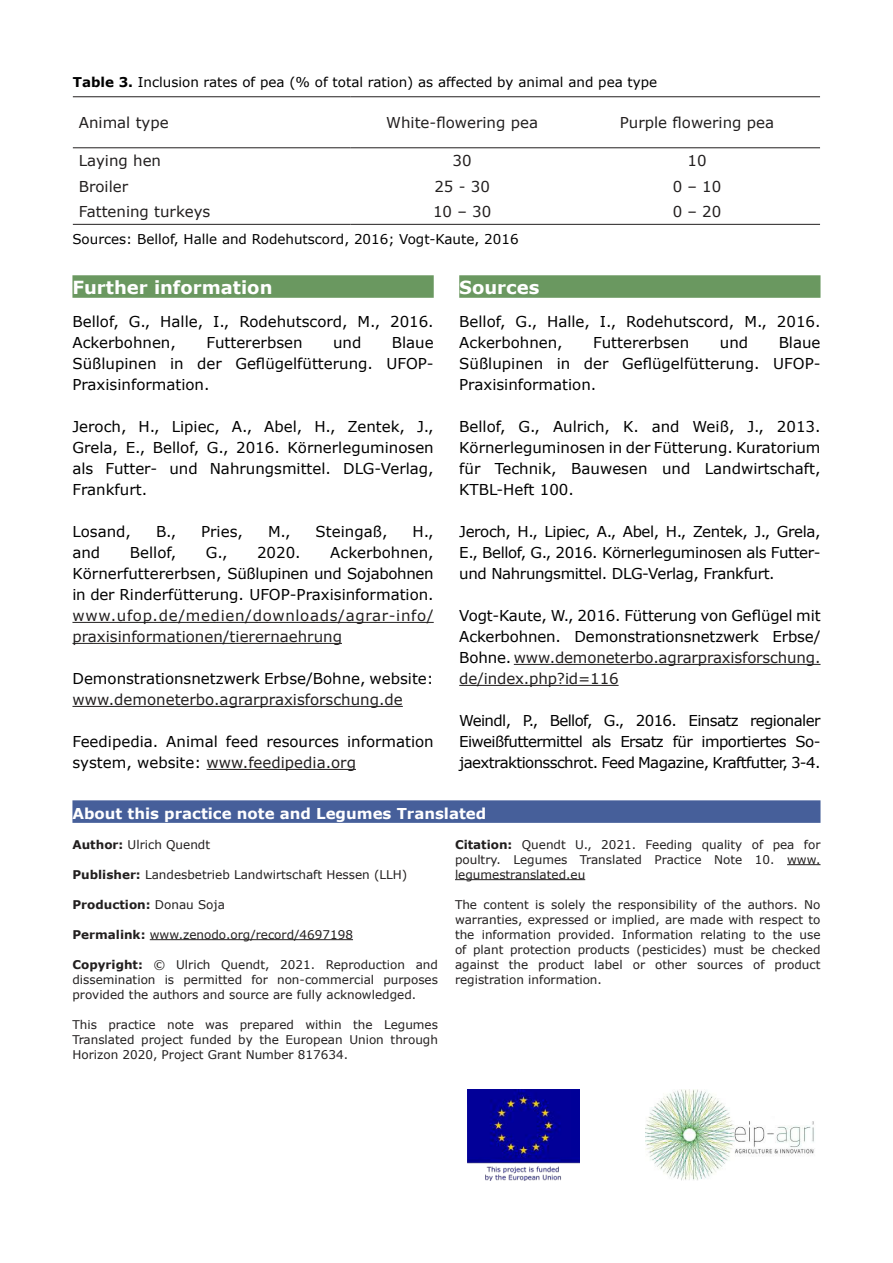
<style>
.page{position:relative;width:893px;height:1263px;background:#fff}
.page>*{position:absolute;margin:0;border:0;box-sizing:border-box;transform-origin:0 0}
.t1{font:700 18px "Verdana";color:#fff}
.t2{font:15px/21px "Verdana";color:#000;text-align:justify}
.t3{font:15px/21px "Verdana";color:#221f1f}
.t4{font:700 15px "Verdana";color:#fff}
.t5{font:13.5px "Verdana";color:#000}
.t6{font:12px/15px "Verdana";color:#221f1f;text-align:justify}
.t7{font:700 12px "Verdana";color:#221f1f}
.s1{font-weight:700}
.s2{color:#221f1f}
.s3{font-weight:400}
</style>
<div class="page">
<div style="left:72px;top:275px;width:362px;height:23px;background:#6a9860"></div>
<hr style="left:72px;top:622px;width:362px;height:1px;background:#221f1f">
<hr style="left:72px;top:643px;width:270px;height:1px;background:#221f1f">
<hr style="left:72px;top:706px;width:331px;height:1px;background:#221f1f">
<hr style="left:207px;top:769px;width:149px;height:1px;background:#221f1f">
<div style="left:459px;top:275px;width:361px;height:23px;background:#6a9860"></div>
<hr style="left:514px;top:664px;width:306px;height:1px;background:#221f1f">
<hr style="left:459px;top:685px;width:160px;height:1px;background:#221f1f">
<div style="left:72px;top:800px;width:748px;height:23px;background:#465f9a"></div>
<hr style="left:150px;top:939px;width:203px;height:1px;background:#221f1f">
<hr style="left:787px;top:864px;width:33px;height:1px;background:#221f1f">
<hr style="left:455px;top:879px;width:130px;height:1px;background:#221f1f">
<img style="left:468px;top:1089px;width:111px;height:91px">
<img style="left:646px;top:1089px;width:168px;height:91px">
<svg style="left:73px;top:148px;width:747px;height:76px"></svg>
<hr style="left:73px;top:96px;width:277px;height:1px;background:#221f1f">
<hr style="left:350px;top:96px;width:224px;height:1px;background:#221f1f">
<hr style="left:574px;top:96px;width:246px;height:1px;background:#221f1f">
<hr style="left:73px;top:147px;width:277px;height:1px;background:#221f1f">
<hr style="left:350px;top:147px;width:224px;height:1px;background:#221f1f">
<hr style="left:574px;top:147px;width:246px;height:1px;background:#221f1f">
<hr style="left:73px;top:224px;width:277px;height:1px;background:#221f1f">
<hr style="left:350px;top:224px;width:224px;height:1px;background:#221f1f">
<hr style="left:574px;top:224px;width:246px;height:1px;background:#221f1f">
<p class="t5" style="left:73px;top:73px;width:586px"><span class="s1">Table 3.</span> Inclusion rates of pea (% of total ration) as affected by animal and pea type</p>
<p class="t3" style="left:79px;top:112px;width:91px">Animal type</p>
<p class="t3" style="left:386px;top:112px;width:153px">White-flowering pea</p>
<p class="t3" style="left:620px;top:112px;width:156px">Purple flowering pea</p>
<p class="t3" style="left:79px;top:151px;width:84px">Laying hen</p>
<p class="t3" style="left:453px;top:151px;width:21px">30</p>
<p class="t3" style="left:687px;top:151px;width:21px">10</p>
<p class="t3" style="left:79px;top:176px;width:51px">Broiler</p>
<p class="t3" style="left:434px;top:176px;width:57px">25 - 30</p>
<p class="t3" style="left:673px;top:176px;width:50px">0 – 10</p>
<p class="t3" style="left:79px;top:202px;width:133px">Fattening turkeys</p>
<p class="t3" style="left:433px;top:202px;width:60px">10 – 30</p>
<p class="t3" style="left:673px;top:202px;width:50px">0 – 20</p>
<p class="t5" style="left:72px;top:230px;width:448px">Sources: Bellof, Halle and Rodehutscord, 2016; Vogt-Kaute, 2016</p>
<p class="t1" style="left:72px;top:280px;width:202px">Further information</p>
<p class="t2" style="left:72px;top:311px;width:363px">Bellof, G., Halle, I., Rodehutscord, M., 2016.<br>Ackerbohnen,</p>
<p class="t1" style="left:459px;top:280px;width:82px">Sources</p>
<p class="t2" style="left:459px;top:311px;width:363px">Bellof, G., Halle, I., Rodehutscord, M., 2016.<br>Ackerbohnen,</p>
<p class="t2" style="left:459px;top:332px;width:363px;text-indent:319px">Blaue Süßlupinen in der Geflügelfütterung. UFOP-Praxisinformation.</p>
<p class="t2" style="left:459px;top:416px;width:363px">Bellof, G., Aulrich, K. and Weiß, J., 2013.<br>Körnerleguminosen in der Fütterung. Kuratorium für Technik, Bauwesen und Landwirtschaft, KTBL-Heft 100.</p>
<p class="t2" style="left:459px;top:521px;width:363px">Jeroch, H., Lipiec, A., Abel, H., Zentek, J., Grela, E., Bellof, G., 2016. Körnerleguminosen als Futter&shy;und Nahrungsmittel. DLG-Verlag, Frankfurt.</p>
<p class="t2" style="left:459px;top:605px;width:363px">Vogt-Kaute, W., 2016. Fütterung von Geflügel mit Ackerbohnen. Demonstrationsnetzwerk Erbse/ Bohne. <span class="s2">www.demoneterbo.agrarpraxisforschung. de/index.php?id=116</span></p>
<p class="t2" style="left:459px;top:710px;width:363px">Weindl, P., Bellof, G., 2016. Einsatz regionaler Eiweißfuttermittel als Ersatz für importiertes So&shy;jaextraktionsschrot. Feed Magazine, Kraftfutter, 3-4.</p>
<p class="t4" style="left:72px;top:808px;width:415px">About this practice note and Legumes Translated</p>
<p class="t6" style="left:72px;top:838px;width:139px"><span class="s1">Author:</span> Ulrich Quendt</p>
<p class="t6" style="left:72px;top:867px;width:336px"><span class="s1">Publisher:</span> Landesbetrieb Landwirtschaft Hessen (LLH)</p>
<p class="t7" style="left:72px;top:899px;width:154px">Production: <span class="s3">Donau Soja</span></p>
<p class="t6" style="left:72px;top:927px;width:282px"><span class="s1">Permalink:</span> www.zenodo.org/record/4697198</p>
<p class="t6" style="left:72px;top:957px;width:367px"><span class="s1">Copyright:</span> © Ulrich Quendt, 2021. Reproduction and dissemination is permitted for non-commercial purposes provided the authors and source are fully acknowledged.</p>
<p class="t6" style="left:72px;top:1018px;width:367px">This practice note was prepared within the Legumes Translated project funded by the European Union through Horizon 2020, Project Grant Number 817634.</p>
<p class="t2" style="left:72px;top:332px;width:363px;text-indent:319px">Blaue Süßlupinen in der Geflügelfütterung. UFOP-Praxisinformation.</p>
<p class="t2" style="left:72px;top:416px;width:363px">Jeroch, H., Lipiec, A., Abel, H., Zentek, J., Grela, E., Bellof, G., 2016. Körnerleguminosen als Futter- und Nahrungsmittel. DLG-Verlag, Frankfurt.</p>
<p class="t2" style="left:72px;top:521px;width:60px">Losand,</p>
<p class="t2" style="left:156px;top:521px;width:22px">B.,</p>
<p class="t2" style="left:201px;top:521px;width:43px">Pries,</p>
<p class="t2" style="left:268px;top:521px;width:24px">M.,</p>
<p class="t2" style="left:316px;top:521px;width:73px">Steingaß,</p>
<p class="t2" style="left:412px;top:521px;width:23px">H.,</p>
<p class="t2" style="left:72px;top:542px;width:29px">and</p>
<p class="t2" style="left:130px;top:542px;width:48px">Bellof,</p>
<p class="t2" style="left:206px;top:542px;width:23px">G.,</p>
<p class="t2" style="left:257px;top:542px;width:45px">2020.</p>
<p class="t2" style="left:206px;top:332px;width:98px">Futtererbsen</p>
<p class="t2" style="left:333px;top:332px;width:30px">und</p>
<p class="t2" style="left:593px;top:332px;width:98px">Futtererbsen</p>
<p class="t2" style="left:720px;top:332px;width:30px">und</p>
<p class="t2" style="left:72px;top:542px;width:363px;text-indent:258px">Ackerbohnen, Körnerfuttererbsen, Süßlupinen und Sojabohnen in der Rinderfütterung. UFOP-Praxisinformation.</p>
<p class="t3" style="left:72px;top:605px;width:363px">www.ufop.de/medien/downloads/agrar-info/ praxisinformationen/tierernaehrung</p>
<p class="t2" style="left:72px;top:668px;width:363px">Demonstrationsnetzwerk Erbse/Bohne, website:</p>
<p class="t3" style="left:72px;top:689px;width:332px">www.demoneterbo.agrarpraxisforschung.de</p>
<p class="t2" style="left:72px;top:731px;width:363px">Feedipedia. Animal feed resources information system, website: <span class="s2">www.feedipedia.org</span></p>
<p class="t6" style="left:455px;top:837px;width:367px"><span class="s1">Citation:</span> Quendt U., 2021. Feeding quality of pea for poultry. Legumes Translated Practice Note 10. www. legumestranslated.eu</p>
<p class="t6" style="left:455px;top:897px;width:367px">The content is solely the responsibility of the authors. No warranties, expressed or implied, are made with respect to the information provided. Information relating to the use of plant protection products (pesticides) must be checked against the product label or other sources of product registration information.</p>
</div>
